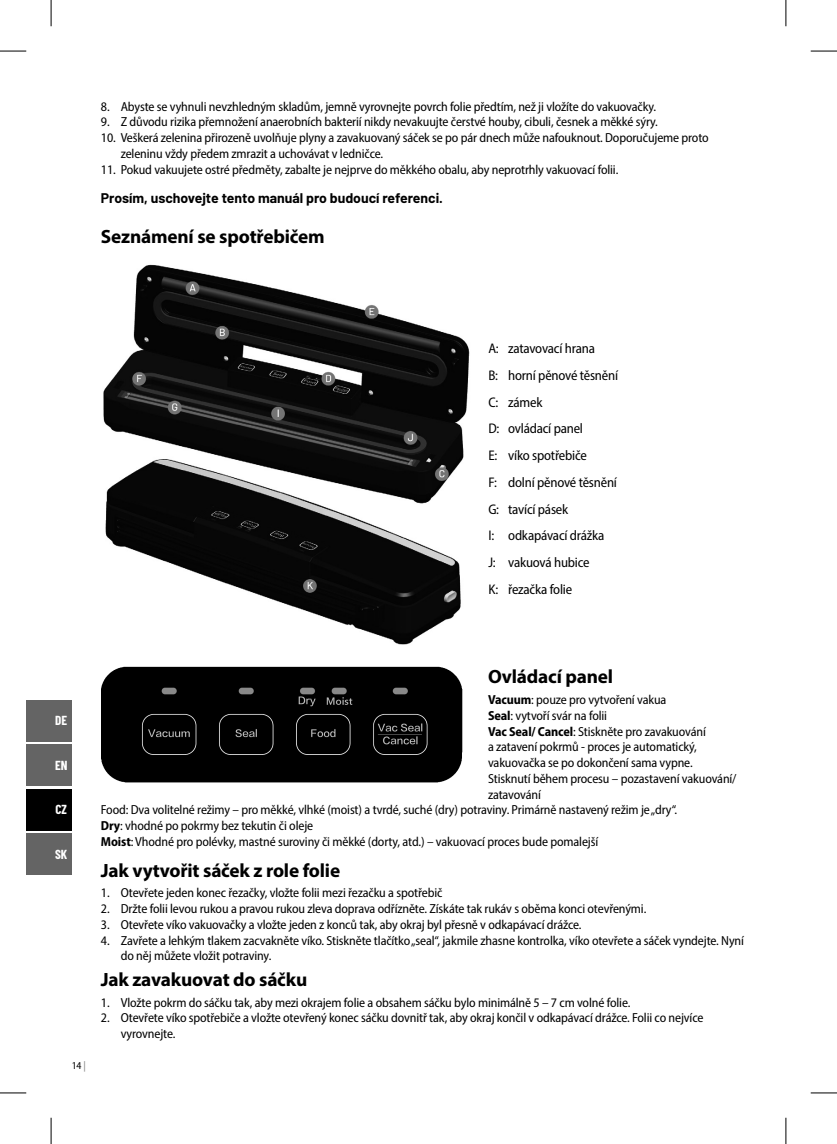
<style>
.page{position:relative;width:837px;height:1144px;background:#fff}
.page>*{position:absolute;margin:0;border:0;box-sizing:border-box;transform-origin:0 0}
.t1{font:700 19.25px "Myriad Pro";letter-spacing:-.01em;color:#000}
.t2{font:semi-condensed 14px/26.8px "Myriad Pro";letter-spacing:-.015em;color:#000}
.t3{font:700 14px "Barlow";color:#000}
.t4{font:semi-condensed 13.12px/15.8px "Myriad Pro";letter-spacing:-.01em;color:#000}
.t5{font:700 13.12px "Barlow Condensed";letter-spacing:-.01em;color:#fff}
.t6{font:semi-condensed 10.5px "Myriad Pro";color:#000}
.s1{color:#7c7c7c}
.s2{font-weight:700}
</style>
<div class="page">
<img style="left:103px;top:264px;width:367px;height:381px">
<img style="left:102px;top:666px;width:361px;height:117px">
<div style="left:26px;top:700px;width:46px;height:41px;background:#646464"></div>
<div style="left:26px;top:744px;width:46px;height:42px;background:#646464"></div>
<div style="left:26px;top:789px;width:46px;height:42px;background:#000"></div>
<div style="left:26px;top:833px;width:46px;height:42px;background:#646464"></div>
<svg style="left:0;top:51px;width:26px;height:1px"></svg>
<svg style="left:810px;top:51px;width:26px;height:1px"></svg>
<svg style="left:0;top:1092px;width:26px;height:1px"></svg>
<svg style="left:810px;top:1092px;width:26px;height:1px"></svg>
<svg style="left:51px;top:0;width:1px;height:26px"></svg>
<svg style="left:51px;top:1118px;width:1px;height:26px"></svg>
<svg style="left:785px;top:0;width:1px;height:26px"></svg>
<svg style="left:785px;top:1118px;width:1px;height:26px"></svg>
<p class="t4" style="left:101px;top:98px;width:556px">8. Abyste se vyhnuli nevzhledným skladům, jemně vyrovnejte povrch folie předtím, než ji vložíte do vakuovačky.</p>
<p class="t4" style="left:101px;top:114px;width:558px">9. Z důvodu rizika přemnožení anaerobních bakterií nikdy nevakuujte čerstvé houby, cibuli, česnek a měkké sýry.</p>
<p class="t4" style="left:121px;top:130px;width:589px;text-indent:-20px">10. Veškerá zelenina přirozeně uvolňuje plyny a zavakuovaný sáček se po pár dnech může nafouknout. Doporučujeme proto zeleninu vždy předem zmrazit a uchovávat v ledničce.</p>
<p class="t4" style="left:101px;top:161px;width:519px">11. Pokud vakuujete ostré předměty, zabalte je nejprve do měkkého obalu, aby neprotrhly vakuovací folii.</p>
<p class="t3" style="left:101px;top:187px;width:343px">Prosím, uschovejte tento manuál pro budoucí referenci.</p>
<h1 class="t1" style="left:101px;top:224px;width:225px">Seznámení se spotřebičem</h1>
<p class="t2" style="left:488px;top:335px;width:131px">A: zatavovací hrana<br>B: horní pěnové těsnění<br>C: zámek<br>D: ovládací panel<br>E: víko spotřebiče<br>F: dolní pěnové těsnění<br>G: tavící pásek<br>I: odkapávací drážka<br>J: vakuová hubice<br>K: řezačka folie</p>
<p class="t5" style="left:55px;top:711px;width:13px">DE</p>
<p class="t5" style="left:55px;top:756px;width:14px">EN</p>
<p class="t5" style="left:56px;top:800px;width:13px">CZ</p>
<p class="t5" style="left:55px;top:845px;width:14px">SK</p>
<p class="t6" style="left:72px;top:1059px;width:16px">14 <span class="s1">|</span></p>
<h1 class="t1" style="left:488px;top:664px;width:127px">Ovládací panel</h1>
<p class="t4" style="left:488px;top:692px;width:180px"><span class="s2">Vacuum</span>: pouze pro vytvoření vakua</p>
<p class="t4" style="left:488px;top:707px;width:121px"><span class="s2">Seal</span>: vytvoří svár na folii</p>
<p class="t4" style="left:488px;top:723px;width:219px"><span class="s2">Vac Seal/ Cancel</span>: Stiskněte pro zavakuování</p>
<p class="t4" style="left:488px;top:739px;width:210px">a zatavení pokrmů - proces je automatický,</p>
<p class="t4" style="left:488px;top:755px;width:206px">vakuovačka se po dokončení sama vypne.</p>
<p class="t4" style="left:488px;top:770px;width:250px">Stisknutí během procesu – pozastavení vakuování/</p>
<p class="t4" style="left:488px;top:786px;width:54px">zatavování</p>
<p class="t4" style="left:101px;top:802px;width:577px">Food: Dva volitelné režimy – pro měkké, vlhké (moist) a tvrdé, suché (dry) potraviny. Primárně nastavený režim je „dry“.</p>
<p class="t4" style="left:101px;top:818px;width:214px"><span class="s2">Dry</span>: vhodné po pokrmy bez tekutin či oleje</p>
<p class="t4" style="left:101px;top:833px;width:498px"><span class="s2">Moist</span>: Vhodné pro polévky, mastné suroviny či měkké (dorty, atd.) – vakuovací proces bude pomalejší</p>
<h1 class="t1" style="left:101px;top:857px;width:241px">Jak vytvořit sáček z role folie</h1>
<p class="t4" style="left:101px;top:885px;width:343px">1. Otevřete jeden konec řezačky, vložte folii mezi řezačku a spotřebič</p>
<p class="t4" style="left:101px;top:900px;width:546px">2. Držte folii levou rukou a pravou rukou zleva doprava odřízněte. Získáte tak rukáv s oběma konci otevřenými.</p>
<p class="t4" style="left:101px;top:916px;width:482px">3. Otevřete víko vakuovačky a vložte jeden z konců tak, aby okraj byl přesně v odkapávací drážce.</p>
<p class="t4" style="left:121px;top:932px;width:624px;text-indent:-20px">4. Zavřete a lehkým tlakem zacvakněte víko. Stiskněte tlačítko „seal“, jakmile zhasne kontrolka, víko otevřete a sáček vyndejte. Nyní do něj můžete vložit potraviny.</p>
<h1 class="t1" style="left:101px;top:967px;width:208px">Jak zavakuovat do sáčku</h1>
<p class="t4" style="left:101px;top:994px;width:531px">1. Vložte pokrm do sáčku tak, aby mezi okrajem folie a obsahem sáčku bylo minimálně 5 – 7 cm volné folie.</p>
<p class="t4" style="left:121px;top:1010px;width:584px;text-indent:-20px">2. Otevřete víko spotřebiče a vložte otevřený konec sáčku dovnitř tak, aby okraj končil v odkapávací drážce. Folii co nejvíce vyrovnejte.</p>
</div>
